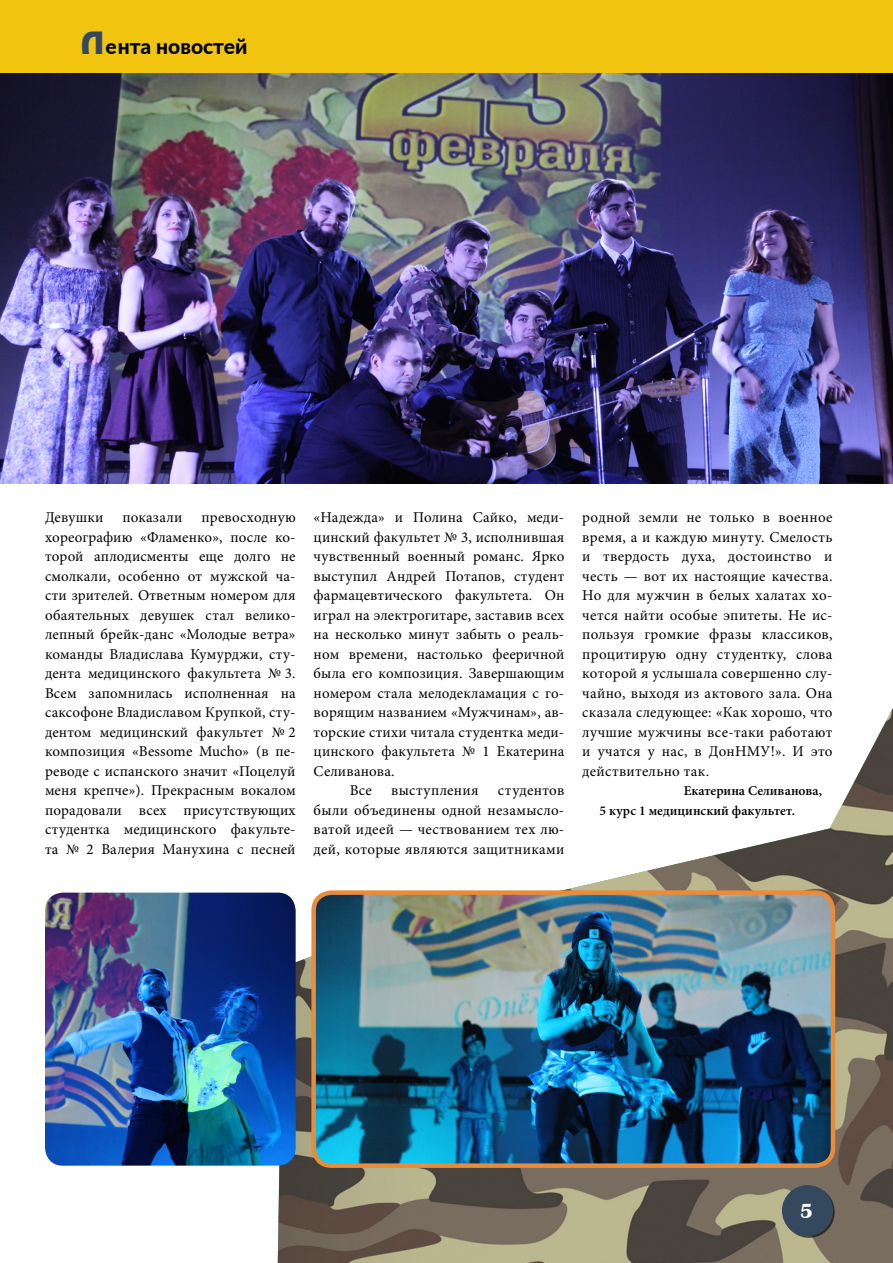
<style>
.page{position:relative;width:893px;height:1263px;background:#fff}
.page>*{position:absolute;margin:0;border:0;box-sizing:border-box;transform-origin:0 0}
.t1{font:800 21px "Lato";color:#000}
.t2{font:700 21px "Britannic";color:#fff}
.t3{font:15px/19.5px "Minion Pro";letter-spacing:.01em;color:#000;text-align:justify}
.t4{font:600 13.5px/19.5px "Minion Pro";color:#000}
.s1{font-family:"Adver Gothic";font-weight:400;font-size:30px;color:#34495e}
</style>
<div class="page">
<img style="left:278px;top:708px;width:615px;height:555px">
<div style="left:783px;top:1186px;width:51px;height:51px;background:#000;opacity:.6"></div>
<div style="left:782px;top:1185px;width:51px;height:51px;background:#34495e;border-radius:50%"></div>
<div style="left:0;top:0;width:893px;height:74px;background:#f1c40f"></div>
<img style="left:0;top:74px;width:893px;height:409px">
<img style="left:45px;top:893px;width:251px;height:273px">
<img style="left:314px;top:893px;width:519px;height:273px">
<div style="left:311px;top:890px;width:524px;height:278px;border:4px solid #e98b38;border-radius:18px"></div>
<h1 class="t1" style="left:81px;top:31px;width:168px"><span class="s1">Л</span>ента новостей</h1>
<p class="t3" style="left:45px;top:508px;width:252px;text-indent:156px">превосходную хореографию «Фламенко», после ко&shy;торой аплодисменты еще долго не смолкали, особенно от мужской ча&shy;сти зрителей. Ответным номером для обаятельных девушек стал велико&shy;лепный брейк-данс «Молодые ветра» команды Владислава Кумурджи, сту&shy;дента медицинского факультета № 3.<br>Всем запомнилась исполненная на саксофоне Владиславом Крупкой, сту&shy;дентом медицинский факультет № 2 композиция «Bessome Mucho» (в пе&shy;реводе с испанского значит «Поцелуй меня крепче»). Прекрасным вокалом порадовали всех присутствующих студентка медицинского факульте&shy;та № 2 Валерия Манухина с песней</p>
<p class="t3" style="left:314px;top:508px;width:252px">«Надежда» и Полина Сайко, меди-</p>
<p class="t3" style="left:45px;top:508px;width:60px">Девушки</p>
<p class="t3" style="left:122px;top:508px;width:61px">показали</p>
<p class="t3" style="left:314px;top:527px;width:252px">цинский факультет № 3, исполнившая</p>
<p class="t3" style="left:314px;top:547px;width:252px">чувственный военный романс. Ярко</p>
<p class="t3" style="left:314px;top:566px;width:252px">выступил Андрей Потапов, студент</p>
<p class="t3" style="left:314px;top:586px;width:252px">фармацевтического факультета. Он</p>
<p class="t3" style="left:314px;top:605px;width:252px">играл на электрогитаре, заставив всех</p>
<p class="t3" style="left:314px;top:625px;width:252px">на несколько минут забыть о реаль-</p>
<p class="t3" style="left:314px;top:644px;width:252px">ном времени, настолько фееричной</p>
<p class="t3" style="left:314px;top:664px;width:252px">была его композиция. Завершающим</p>
<p class="t3" style="left:314px;top:683px;width:252px">номером стала мелодекламация с го-</p>
<p class="t3" style="left:314px;top:703px;width:252px">ворящим названием «Мужчинам», ав-</p>
<p class="t3" style="left:314px;top:722px;width:252px">торские стихи читала студентка меди-</p>
<p class="t3" style="left:314px;top:742px;width:252px">цинского факультета № 1 Екатерина</p>
<p class="t3" style="left:314px;top:761px;width:82px">Селиванова.</p>
<p class="t3" style="left:350px;top:781px;width:24px">Все</p>
<p class="t3" style="left:391px;top:781px;width:89px">выступления</p>
<p class="t3" style="left:314px;top:781px;width:252px;text-indent:184px">студентов были объединены одной незамысло&shy;ватой идеей — чествованием тех лю&shy;дей, которые являются защитниками</p>
<p class="t3" style="left:582px;top:508px;width:252px">родной земли не только в военное время, а и каждую минуту. Смелость и твердость духа, достоинство и честь — вот их настоящие качества.<br>Но для мужчин в белых халатах хо&shy;чется найти особые эпитеты. Не ис&shy;пользуя громкие фразы классиков, процитирую одну студентку, слова которой я услышала совершенно слу&shy;чайно, выходя из актового зала. Она сказала следующее: «Как хорошо, что лучшие мужчины все-таки работают и учатся у нас, в ДонНМУ!». И это действительно так.</p>
<p class="t4" style="left:599px;top:781px;width:224px;text-indent:84px">Екатерина Селиванова,<br>5 курс 1 медицинский факультет.</p>
<h1 class="t2" style="left:800px;top:1199px;width:14px">5</h1>
</div>
